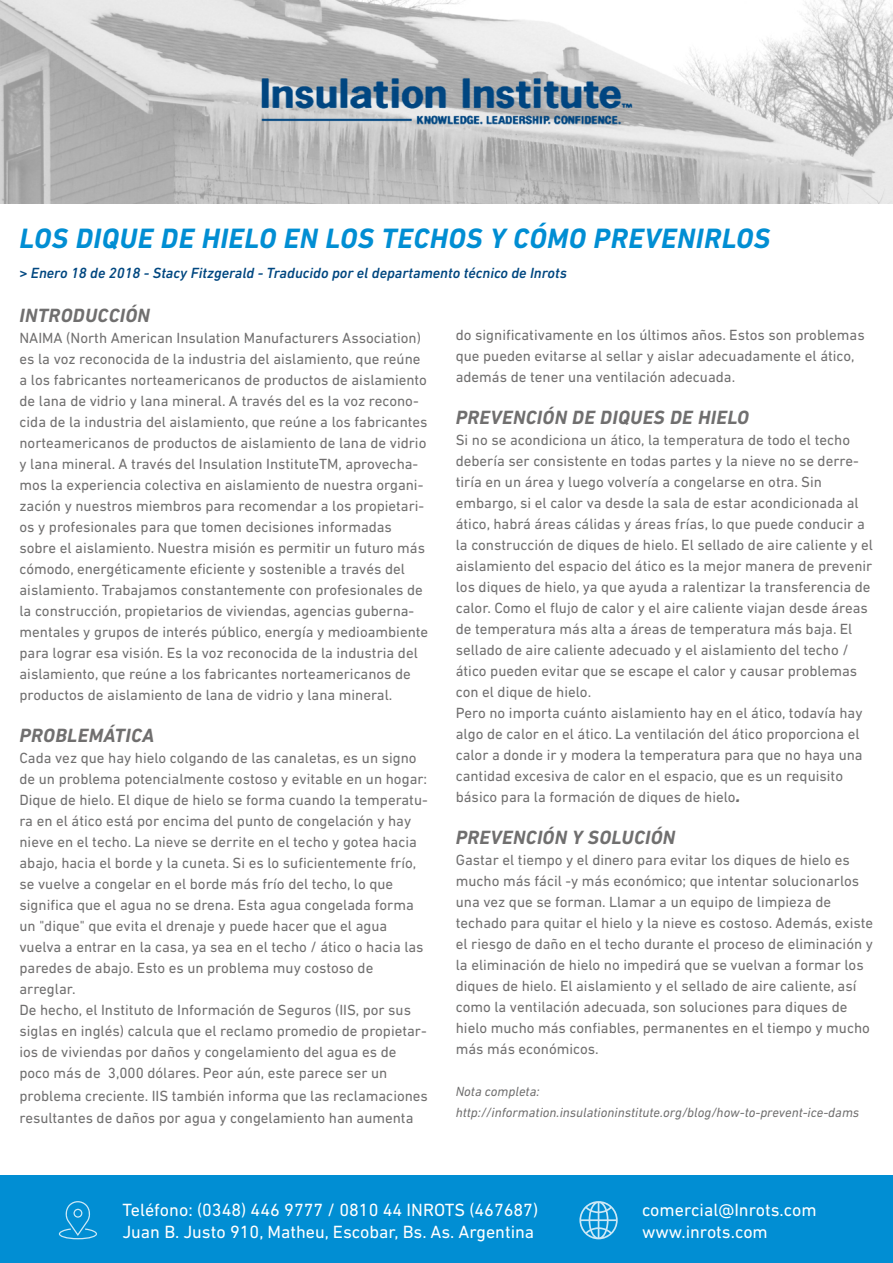
<style>
.page{position:relative;width:893px;height:1263px;background:#fff}
.page>*{position:absolute;margin:0;border:0;box-sizing:border-box;transform-origin:0 0}
.t1{font:italic 700 28.5px "DIN Next LT Pro";letter-spacing:.02em;color:#018ed3}
.t2{font:italic 700 19.5px "DIN Next LT Pro";letter-spacing:.02em;color:#706f6f}
.t3{font:18px/21.5px "DIN Next LT Pro";color:#fff}
.t4{font:15px/21px "DIN Next LT Pro";color:#706f6f}
.t5{font:italic 500 15px "DIN Next LT Pro";color:#014780}
.t6{font:italic 13.5px/21px "DIN Next LT Pro";color:#706f6f}
.s1{font-weight:700;font-style:italic;font-size:19.5px}
</style>
<div class="page">
<div style="left:0;top:1175px;width:893px;height:88px;background:#018ed3"></div>
<svg style="left:579px;top:1201px;width:39px;height:38px"></svg>
<svg style="left:59px;top:1201px;width:38px;height:38px"></svg>
<img style="left:0;top:0;width:893px;height:204px">
<h1 class="t1" style="left:20px;top:221px;width:752px">LOS DIQUE DE HIELO EN LOS TECHOS Y CÓMO PREVENIRLOS</h1>
<p class="t5" style="left:19px;top:264px;width:549px">&gt; Enero 18 de 2018 - Stacy Fitzgerald - Traducido por el departamento técnico de Inrots</p>
<h2 class="t2" style="left:20px;top:304px;width:132px">INTRODUCCIÓN</h2>
<p class="t4" style="left:20px;top:327px;width:410px">NAIMA (North American Insulation Manufacturers Association) es la voz reconocida de la industria del aislamiento, que reúne a los fabricantes norteamericanos de productos de aislamiento de lana de vidrio y lana mineral. A través del es la voz recono&shy;cida de la industria del aislamiento, que reúne a los fabricantes norteamericanos de productos de aislamiento de lana de vidrio y lana mineral. A través del Insulation InstituteTM, aprovecha&shy;mos la experiencia colectiva en aislamiento de nuestra organi&shy;zación y nuestros miembros para recomendar a los propietari&shy;os y profesionales para que tomen decisiones informadas sobre el aislamiento. Nuestra misión es permitir un futuro más cómodo, energéticamente eficiente y sostenible a través del aislamiento. Trabajamos constantemente con profesionales de la construcción, propietarios de viviendas, agencias guberna&shy;mentales y grupos de interés público, energía y medioambiente para lograr esa visión. Es la voz reconocida de la industria del aislamiento, que reúne a los fabricantes norteamericanos de productos de aislamiento de lana de vidrio y lana mineral.</p>
<h2 class="t2" style="left:20px;top:724px;width:136px">PROBLEMÁTICA</h2>
<p class="t4" style="left:20px;top:747px;width:410px">Cada vez que hay hielo colgando de las canaletas, es un signo de un problema potencialmente costoso y evitable en un hogar:<br>Dique de hielo. El dique de hielo se forma cuando la temperatu&shy;ra en el ático está por encima del punto de congelación y hay nieve en el techo. La nieve se derrite en el techo y gotea hacia abajo, hacia el borde y la cuneta. Si es lo suficientemente frío, se vuelve a congelar en el borde más frío del techo, lo que significa que el agua no se drena. Esta agua congelada forma un "dique" que evita el drenaje y puede hacer que el agua vuelva a entrar en la casa, ya sea en el techo / ático o hacia las paredes de abajo. Esto es un problema muy costoso de arreglar.<br>De hecho, el Instituto de Información de Seguros (IIS, por sus siglas en inglés) calcula que el reclamo promedio de propietar&shy;ios de viviendas por daños y congelamiento del agua es de poco más de 3,000 dólares. Peor aún, este parece ser un</p>
<p class="t4" style="left:20px;top:1084px;width:410px;line-height:22.5px">problema creciente. IIS también informa que las reclamaciones resultantes de daños por agua y congelamiento han aumenta</p>
<p class="t4" style="left:456px;top:324px;width:410px">do significativamente en los últimos años. Estos son problemas que pueden evitarse al sellar y aislar adecuadamente el ático, además de tener una ventilación adecuada.</p>
<h2 class="t2" style="left:456px;top:406px;width:295px">PREVENCIÓN DE DIQUES DE HIELO</h2>
<p class="t4" style="left:456px;top:429px;width:419px">Si no se acondiciona un ático, la temperatura de todo el techo debería ser consistente en todas partes y la nieve no se derre&shy;tiría en un área y luego volvería a congelarse en otra. Sin embargo, si el calor va desde la sala de estar acondicionada al ático, habrá áreas cálidas y áreas frías, lo que puede conducir a la construcción de diques de hielo. El sellado de aire caliente y el aislamiento del espacio del ático es la mejor manera de prevenir los diques de hielo, ya que ayuda a ralentizar la transferencia de calor. Como el flujo de calor y el aire caliente viajan desde áreas de temperatura más alta a áreas de temperatura más baja. El sellado de aire caliente adecuado y el aislamiento del techo / ático pueden evitar que se escape el calor y causar problemas con el dique de hielo.<br>Pero no importa cuánto aislamiento hay en el ático, todavía hay algo de calor en el ático. La ventilación del ático proporciona el calor a donde ir y modera la temperatura para que no haya una cantidad excesiva de calor en el espacio, que es un requisito básico para la formación de diques de hielo<span class="s1">.</span></p>
<h2 class="t2" style="left:456px;top:826px;width:221px">PREVENCIÓN Y SOLUCIÓN</h2>
<p class="t4" style="left:456px;top:849px;width:419px">Gastar el tiempo y el dinero para evitar los diques de hielo es mucho más fácil -y más económico; que intentar solucionarlos una vez que se forman. Llamar a un equipo de limpieza de techado para quitar el hielo y la nieve es costoso. Además, existe el riesgo de daño en el techo durante el proceso de eliminación y la eliminación de hielo no impedirá que se vuelvan a formar los diques de hielo. El aislamiento y el sellado de aire caliente, así como la ventilación adecuada, son soluciones para diques de hielo mucho más confiables, permanentes en el tiempo y mucho más más económicos.</p>
<p class="t6" style="left:456px;top:1081px;width:405px">Nota completa: http://information.insulationinstitute.org/blog/how-to-prevent-ice-dams</p>
<p class="t3" style="left:122px;top:1199px;width:417px">Teléfono: (0348) 446 9777 / 0810 44 INROTS (467687)<br>Juan B. Justo 910, Matheu, Escobar, Bs. As. Argentina</p>
<p class="t3" style="left:642px;top:1199px;width:176px">comercial@Inrots.com www.inrots.com</p>
</div>
